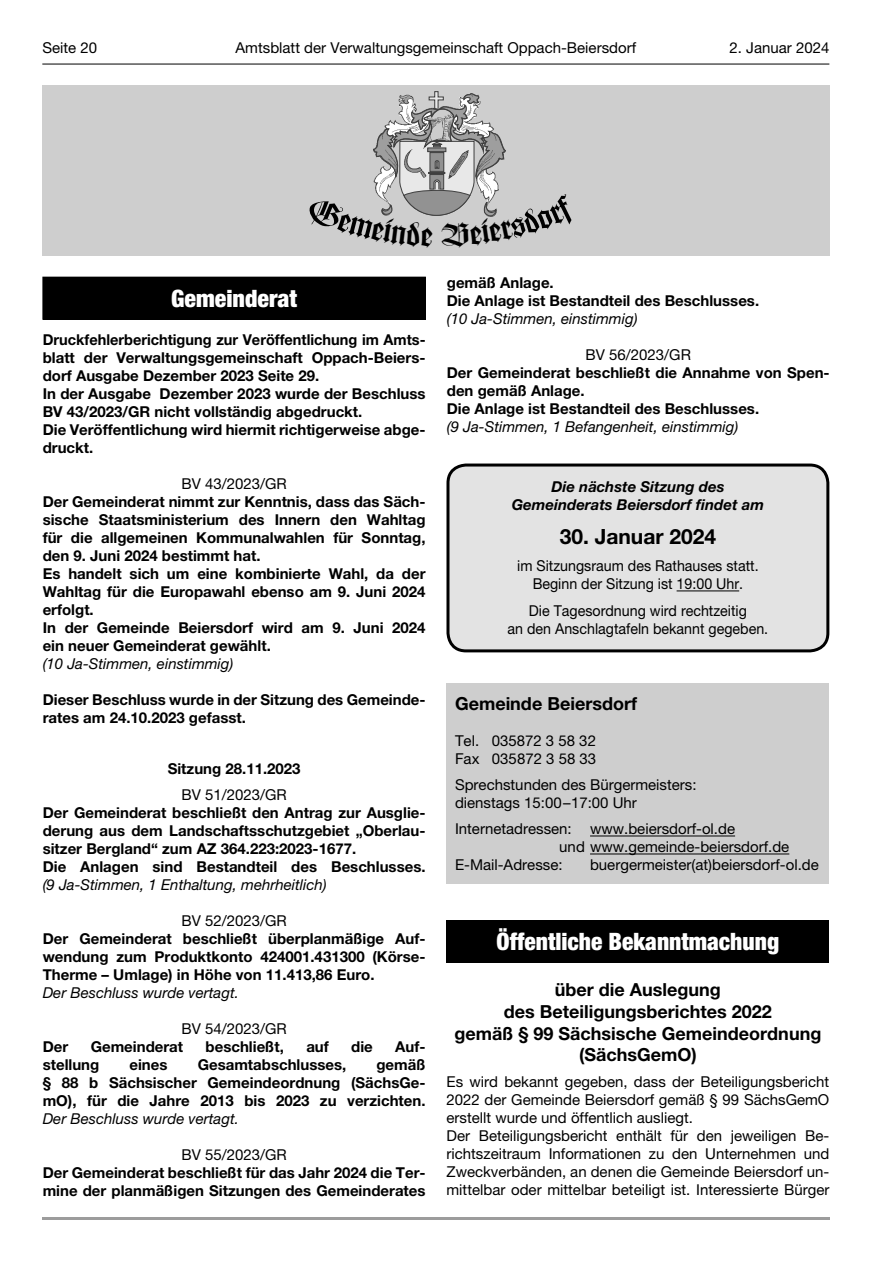
<style>
.page{position:relative;width:893px;height:1263px;background:#fff}
.page>*{position:absolute;margin:0;border:0;box-sizing:border-box;transform-origin:0 0}
.t1{font:900 condensed 24px "Helvetica Neue LT Pro";color:#fff}
.t2{font:700 21px "Helvetica Neue LT Pro";color:#000}
.t3{font:700 18px/21.6px "Helvetica Neue LT Pro";color:#000;text-align:center}
.t4{font:700 15px/18px "Helvetica Neue LT Pro";color:#000}
.t5{font:15px/18px "Helvetica Neue LT Pro";color:#000}
.t6{font:italic 15px "Helvetica Neue LT Pro";color:#000}
.t7{font:15px/18px "Helvetica Neue LT Pro";color:#000;text-align:center;scale:.95 1}
.t8{font:italic 700 15px/18px "Helvetica Neue LT Pro";color:#000;text-align:center}
</style>
<div class="page">
<hr style="left:42px;top:64px;width:787px;height:1px;background:#000">
<hr style="left:42px;top:1217px;width:787px;height:3px;background:#9c9c9c">
<div style="left:43px;top:86px;width:786px;height:170px;background:#cecece"></div>
<div style="left:43px;top:277px;width:382px;height:42px;background:#000"></div>
<div style="left:446px;top:684px;width:383px;height:200px;background:#cecece"></div>
<hr style="left:590px;top:836px;width:145px;height:1px;background:#000">
<hr style="left:590px;top:854px;width:199px;height:1px;background:#000">
<div style="left:448px;top:465px;width:379px;height:186px;background:#e3e3e3;border-radius:18px"></div>
<div style="left:446px;top:464px;width:383px;height:188px;border:3px solid #000;border-radius:18px"></div>
<hr style="left:676px;top:591px;width:63px;height:1px;background:#000">
<div style="left:446px;top:920px;width:383px;height:42px;background:#000"></div>
<svg style="left:373px;top:91px;width:133px;height:126px"></svg>
<p class="t5" style="left:42px;top:41px;width:56px">Seite 20</p>
<p class="t5" style="left:235px;top:41px;width:402px">Amtsblatt der Verwaltungsgemeinschaft Oppach-Beiersdorf</p>
<p class="t5" style="left:729px;top:41px;width:101px">2. Januar 2024</p>
<h1 class="t1" style="left:171px;top:290px;width:127px">Gemeinderat</h1>
<p class="t4" style="left:43px;top:332px;width:384px">Druckfehlerberichtigung zur Veröffentlichung im Amts&shy;blatt der Verwaltungsgemeinschaft Oppach-Beiers&shy;dorf Ausgabe Dezember 2023 Seite 29.<br>In der Ausgabe Dezember 2023 wurde der Beschluss BV 43/2023/GR nicht vollständig abgedruckt.<br>Die Veröffentlichung wird hiermit richtigerweise abge&shy;druckt.</p>
<p class="t5" style="left:181px;top:476px;width:107px">BV 43/2023/GR</p>
<p class="t4" style="left:43px;top:494px;width:384px">Der Gemeinderat nimmt zur Kenntnis, dass das Säch&shy;sische Staatsministerium des Innern den Wahltag für die allgemeinen Kommunalwahlen für Sonntag, den 9. Juni 2024 bestimmt hat.<br>Es handelt sich um eine kombinierte Wahl, da der Wahltag für die Europawahl ebenso am 9. Juni 2024 erfolgt.<br>In der Gemeinde Beiersdorf wird am 9. Juni 2024 ein neuer Gemeinderat gewählt.</p>
<p class="t6" style="left:43px;top:658px;width:192px">(10 Ja-Stimmen, einstimmig)</p>
<p class="t4" style="left:43px;top:692px;width:384px">Dieser Beschluss wurde in der Sitzung des Gemeinde&shy;rates am 24.10.2023 gefasst.</p>
<p class="t4" style="left:168px;top:761px;width:134px">Sitzung 28.11.2023</p>
<p class="t5" style="left:181px;top:787px;width:107px">BV 51/2023/GR</p>
<p class="t4" style="left:43px;top:805px;width:384px">Der Gemeinderat beschließt den Antrag zur Ausglie&shy;derung aus dem Landschaftsschutzgebiet „Oberlau&shy;sitzer Bergland“ zum AZ 364.223:2023-1677.<br>Die Anlagen sind Bestandteil des Beschlusses.</p>
<p class="t6" style="left:43px;top:879px;width:285px">(9 Ja-Stimmen, 1 Enthaltung, mehrheitlich)</p>
<p class="t5" style="left:181px;top:913px;width:107px">BV 52/2023/GR</p>
<p class="t4" style="left:43px;top:931px;width:384px;text-align:justify">Der Gemeinderat beschließt überplanmäßige Auf&shy;wendung zum Produktkonto 424001.431300 (Körse-Therme – Umlage) in Höhe von 11.413,86 Euro.</p>
<p class="t6" style="left:43px;top:987px;width:198px">Der Beschluss wurde vertagt.</p>
<p class="t5" style="left:181px;top:1021px;width:107px">BV 54/2023/GR</p>
<p class="t4" style="left:43px;top:1039px;width:27px">Der</p>
<p class="t4" style="left:91px;top:1039px;width:94px">Gemeinderat</p>
<p class="t4" style="left:205px;top:1039px;width:80px">beschließt,</p>
<p class="t4" style="left:306px;top:1039px;width:24px">auf</p>
<p class="t4" style="left:351px;top:1039px;width:23px">die</p>
<p class="t4" style="left:395px;top:1039px;width:32px">Auf-</p>
<p class="t4" style="left:43px;top:1057px;width:58px">stellung</p>
<p class="t4" style="left:129px;top:1057px;width:40px">eines</p>
<p class="t4" style="left:198px;top:1057px;width:150px">Gesamtabschlusses,</p>
<p class="t4" style="left:43px;top:1057px;width:384px;text-align:justify;text-indent:334px">gemäß § 88 b Sächsischer Gemeindeordnung (SächsGe&shy;mO), für die Jahre 2013 bis 2023 zu verzichten.</p>
<p class="t6" style="left:43px;top:1113px;width:198px">Der Beschluss wurde vertagt.</p>
<p class="t5" style="left:181px;top:1147px;width:107px">BV 55/2023/GR</p>
<p class="t4" style="left:43px;top:1165px;width:384px">Der Gemeinderat beschließt für das Jahr 2024 die Ter&shy;mine der planmäßigen Sitzungen des Gemeinderates</p>
<p class="t4" style="left:447px;top:275px;width:314px">gemäß Anlage.<br>Die Anlage ist Bestandteil des Beschlusses.</p>
<p class="t6" style="left:447px;top:313px;width:192px">(10 Ja-Stimmen, einstimmig)</p>
<p class="t5" style="left:585px;top:347px;width:107px">BV 56/2023/GR</p>
<p class="t4" style="left:447px;top:365px;width:384px">Der Gemeinderat beschließt die Annahme von Spen&shy;den gemäß Anlage.<br>Die Anlage ist Bestandteil des Beschlusses.</p>
<p class="t6" style="left:447px;top:421px;width:293px">(9 Ja-Stimmen, 1 Befangenheit, einstimmig)</p>
<p class="t8" style="left:512px;top:479px;width:253px">Die nächste Sitzung des<br>Gemeinderats Beiersdorf findet am</p>
<h2 class="t2" style="left:559px;top:529px;width:158px">30. Januar 2024</h2>
<p class="t7" style="left:517px;top:559px;width:255px">im Sitzungsraum des Rathauses statt.<br>Beginn der Sitzung ist 19:00 Uhr.</p>
<p class="t7" style="left:507px;top:604px;width:276px">Die Tagesordnung wird rechtzeitig<br>an den Anschlagtafeln bekannt gegeben.</p>
<p class="t3" style="left:455px;top:695px;width:183px">Gemeinde Beiersdorf</p>
<p class="t5" style="left:455px;top:733px;width:143px">Tel. 035872 3 58 32<br>Fax 035872 3 58 33</p>
<p class="t5" style="left:455px;top:778px;width:243px">Sprechstunden des Bürgermeisters: dienstags 15:00–17:00 Uhr</p>
<p class="t5" style="left:455px;top:822px;width:281px">Internetadressen: www.beiersdorf-ol.de</p>
<p class="t5" style="left:559px;top:840px;width:231px">und www.gemeinde-beiersdorf.de</p>
<p class="t5" style="left:455px;top:858px;width:109px">E-Mail-Adresse:</p>
<p class="t5" style="left:590px;top:858px;width:230px">buergermeister(at)beiersdorf-ol.de</p>
<h1 class="t1" style="left:496px;top:932px;width:284px">Öffentliche Bekanntmachung</h1>
<p class="t3" style="left:454px;top:981px;width:368px">über die Auslegung<br>des Beteiligungsberichtes 2022<br>gemäß § 99 Sächsische Gemeindeordnung (SächsGemO)</p>
<p class="t5" style="left:446px;top:1075px;width:384px">Es wird bekannt gegeben, dass der Beteiligungsbericht 2022 der Gemeinde Beiersdorf gemäß § 99 SächsGemO erstellt wurde und öffentlich ausliegt.<br>Der Beteiligungsbericht enthält für den jeweiligen Be&shy;richtszeitraum Informationen zu den Unternehmen und Zweckverbänden, an denen die Gemeinde Beiersdorf un&shy;mittelbar oder mittelbar beteiligt ist. Interessierte Bürger</p>
</div>
